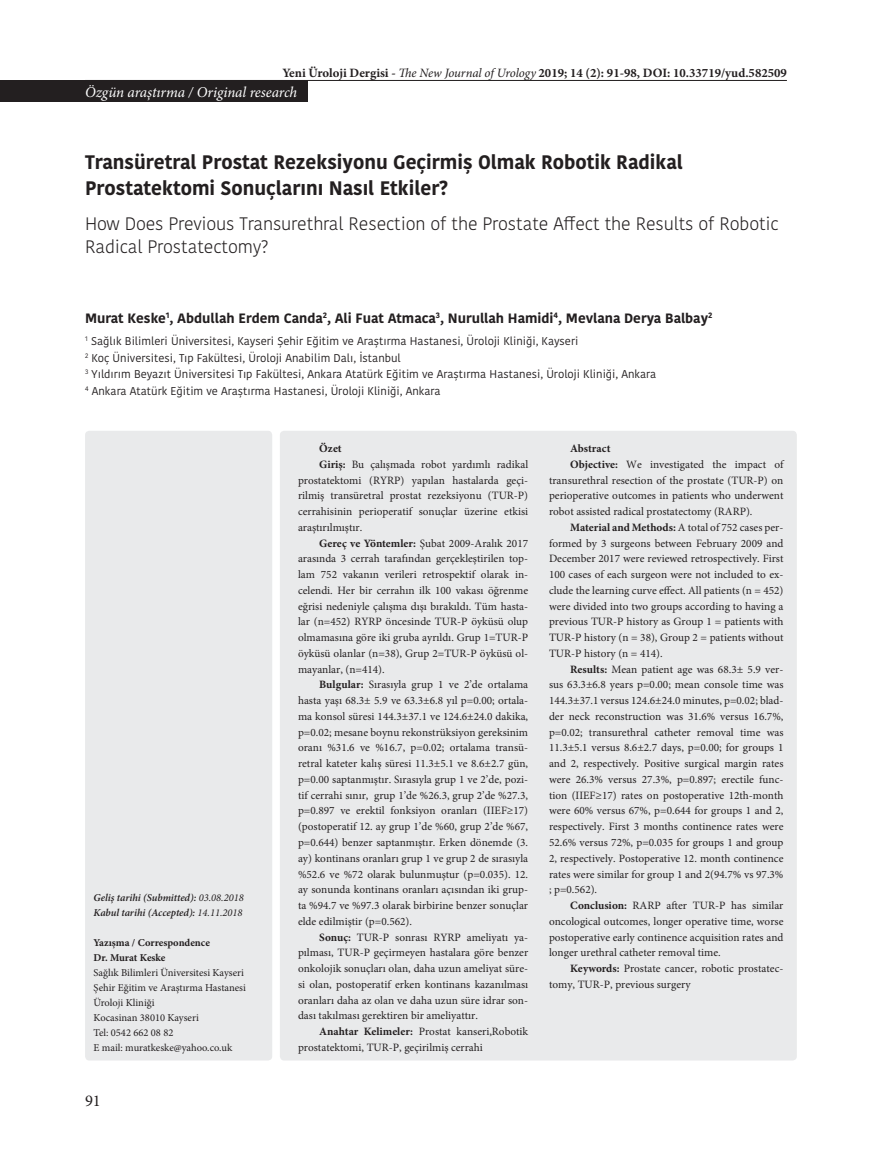
<style>
.page{position:relative;width:872px;height:1170px;background:#fff}
.page>*{position:absolute;margin:0;border:0;box-sizing:border-box;transform-origin:0 0}
.t1{font:700 19.5px/25.5px "Kohinoor Bangla";color:#231f20}
.t2{font:300 18px/22.5px "Kohinoor Bangla";letter-spacing:-.01em;color:#231f20}
.t3{font:16.5px "Minion Pro";color:#231f20}
.t4{font:italic 15px "Minion Pro";letter-spacing:-.01em;color:#fff}
.t5{font:700 13.5px "Kohinoor Bangla";color:#231f20}
.t6{font:700 12.75px "Minion Pro";color:#231f20}
.Default{font:11.25px/15.8px "Minion Pro";color:#231f20;text-align:justify}
.t7{font:11.25px "Kohinoor Bangla";color:#231f20}
.Default-2{font:700 11.25px "Minion Pro";color:#231f20}
.t8{font:10.5px/15px "Minion Pro";color:#231f20}
.t9{font:italic 600 10.5px "Minion Pro";letter-spacing:-.01em;color:#231f20}
.t10{font:700 10.5px "Minion Pro";color:#231f20}
.s1{font-weight:400;font-style:italic}
.s2{font-weight:400}
.s3{font-weight:700}
</style>
<div class="page">
<hr style="left:85px;top:80px;width:702px;height:1px;background:#231f20">
<div style="left:0;top:80px;width:308px;height:21px;background:#231f20"></div>
<div style="left:280px;top:431px;width:517px;height:629px;background:#e9eaeb;border-radius:4px"></div>
<div style="left:85px;top:431px;width:187px;height:629px;background:#e9eaeb;border-radius:4px"></div>
<p class="t6" style="left:282px;top:63px;width:506px">Yeni Üroloji Dergisi - <span class="s1">The New Journal of Urology</span> 2019; 14 (2): 91-98, DOI: 10.33719/yud.582509</p>
<p class="t4" style="left:85px;top:81px;width:214px">Özgün araştırma / Original research</p>
<p class="t1" style="left:85px;top:149px;width:599px">Transüretral Prostat Rezeksiyonu Geçirmiş Olmak Robotik Radikal<br>Prostatektomi Sonuçlarını Nasıl Etkiler?</p>
<p class="t2" style="left:85px;top:212px;width:695px">How Does Previous Transurethral Resection of the Prostate Affect the Results of Robotic<br>Radical Prostatectomy?</p>
<p class="t5" style="left:85px;top:306px;width:628px">Murat Keske<sup>1</sup>, Abdullah Erdem Canda<sup>2</sup>, Ali Fuat Atmaca<sup>3</sup>, Nurullah Hamidi<sup>4</sup>, Mevlana Derya Balbay<sup>2</sup></p>
<p class="t7" style="left:85px;top:332px;width:495px"><sup>1</sup> Sağlık Bilimleri Üniversitesi, Kayseri Şehir Eğitim ve Araştırma Hastanesi, Üroloji Kliniği, Kayseri</p>
<p class="t7" style="left:85px;top:349px;width:317px"><sup>2</sup> Koç Üniversitesi, Tıp Fakültesi, Üroloji Anabilim Dalı, İstanbul</p>
<p class="t7" style="left:85px;top:365px;width:572px"><sup>3</sup> Yıldırım Beyazıt Üniversitesi Tıp Fakültesi, Ankara Atatürk Eğitim ve Araştırma Hastanesi, Üroloji Kliniği, Ankara</p>
<p class="t7" style="left:85px;top:382px;width:357px"><sup>4</sup> Ankara Atatürk Eğitim ve Araştırma Hastanesi, Üroloji Kliniği, Ankara</p>
<p class="t9" style="left:94px;top:890px;width:152px">Geliş tarihi (Submitted): <span class="s2">03.08.2018</span></p>
<p class="t9" style="left:94px;top:905px;width:151px">Kabul tarihi (Accepted): <span class="s2">14.11.2018</span></p>
<p class="t10" style="left:94px;top:934px;width:118px">Yazışma / Correspondence</p>
<p class="t10" style="left:94px;top:949px;width:73px">Dr. Murat Keske</p>
<p class="t8" style="left:94px;top:964px;width:154px">Sağlık Bilimleri Üniversitesi Kayseri<br>Şehir Eğitim ve Araştırma Hastanesi</p>
<p class="t8" style="left:94px;top:994px;width:63px">Üroloji Kliniği</p>
<p class="t8" style="left:94px;top:1009px;width:107px">Kocasinan 38010 Kayseri</p>
<p class="t8" style="left:94px;top:1024px;width:81px">Tel: 0542 662 08 82</p>
<p class="t8" style="left:94px;top:1039px;width:140px">E mail: muratkeske@yahoo.co.uk</p>
<p class="t3" style="left:85px;top:1089px;width:17px">91</p>
<p class="Default-2" style="left:319px;top:440px;width:24px">Özet</p>
<p class="Default" style="left:298px;top:456px;width:232px;text-indent:21px"><span class="s3">Giriş:</span> Bu çalışmada robot yardımlı radikal prostatektomi (RYRP) yapılan hastalarda geçi&shy;rilmiş transüretral prostat rezeksiyonu (TUR-P) cerrahisinin perioperatif sonuçlar üzerine etkisi araştırılmıştır.</p>
<p class="Default" style="left:298px;top:535px;width:232px;text-indent:21px"><span class="s3">Gereç ve Yöntemler:</span> Şubat 2009-Aralık 2017 arasında 3 cerrah tarafından gerçekleştirilen top&shy;lam 752 vakanın verileri retrospektif olarak in&shy;celendi. Her bir cerrahın ilk 100 vakası öğrenme eğrisi nedeniyle çalışma dışı bırakıldı. Tüm hasta&shy;lar (n=452) RYRP öncesinde TUR-P öyküsü olup olmamasına göre iki gruba ayrıldı. Grup 1=TUR-P öyküsü olanlar (n=38), Grup 2=TUR-P öyküsü ol&shy;mayanlar, (n=414).</p>
<p class="Default" style="left:298px;top:677px;width:232px;text-indent:21px"><span class="s3">Bulgular:</span> Sırasıyla grup 1 ve 2’de ortalama hasta yaşı 68.3± 5.9 ve 63.3±6.8 yıl p=0.00; ortala&shy;ma konsol süresi 144.3±37.1 ve 124.6±24.0 dakika, p=0.02; mesane boynu rekonstrüksiyon gereksinim oranı %31.6 ve %16.7, p=0.02; ortalama transü&shy;retral kateter kalış süresi 11.3±5.1 ve 8.6±2.7 gün, p=0.00 saptanmıştır. Sırasıyla grup 1 ve 2’de, pozi&shy;tif cerrahi sınır, grup 1’de %26.3, grup 2’de %27.3, p=0.897 ve erektil fonksiyon oranları (IIEF≥17) (postoperatif 12. ay grup 1’de %60, grup 2’de %67, p=0.644) benzer saptanmıştır. Erken dönemde (3. ay) kontinans oranları grup 1 ve grup 2 de sırasıyla %52.6 ve %72 olarak bulunmuştur (p=0.035). 12. ay sonunda kontinans oranları açısından iki grup&shy;ta %94.7 ve %97.3 olarak birbirine benzer sonuçlar elde edilmiştir (p=0.562).</p>
<p class="Default" style="left:298px;top:929px;width:232px;text-indent:21px"><span class="s3">Sonuç:</span> TUR-P sonrası RYRP ameliyatı ya&shy;pılması, TUR-P geçirmeyen hastalara göre benzer onkolojik sonuçları olan, daha uzun ameliyat süre&shy;si olan, postoperatif erken kontinans kazanılması oranları daha az olan ve daha uzun süre idrar son&shy;dası takılması gerektiren bir ameliyattır.</p>
<p class="Default" style="left:298px;top:1023px;width:232px;text-indent:21px"><span class="s3">Anahtar Kelimeler:</span> Prostat kanseri,Robotik prostatektomi, TUR-P, geçirilmiş cerrahi</p>
<p class="Default-2" style="left:570px;top:440px;width:42px">Abstract</p>
<p class="Default" style="left:549px;top:456px;width:236px;text-indent:21px"><span class="s3">Objective:</span> We investigated the impact of transurethral resection of the prostate (TUR-P) on perioperative outcomes in patients who underwent robot assisted radical prostatectomy (RARP).</p>
<p class="Default" style="left:549px;top:519px;width:236px;text-indent:21px"><span class="s3">Material and Methods:</span> A total of 752 cases per&shy;formed by 3 surgeons between February 2009 and December 2017 were reviewed retrospectively. First 100 cases of each surgeon were not included to ex&shy;clude the learning curve effect. All patients (n = 452) were divided into two groups according to having a previous TUR-P history as Group 1 = patients with TUR-P history (n = 38), Group 2 = patients without TUR-P history (n = 414).</p>
<p class="Default" style="left:549px;top:661px;width:236px;text-indent:21px"><span class="s3">Results:</span> Mean patient age was 68.3± 5.9 ver&shy;sus 63.3±6.8 years p=0.00; mean console time was 144.3±37.1 versus 124.6±24.0 minutes, p=0.02; blad&shy;der neck reconstruction was 31.6% versus 16.7%, p=0.02; transurethral catheter removal time was 11.3±5.1 versus 8.6±2.7 days, p=0.00; for groups 1 and 2, respectively. Positive surgical margin rates were 26.3% versus 27.3%, p=0.897; erectile func&shy;tion (IIEF≥17) rates on postoperative 12th-month were 60% versus 67%, p=0.644 for groups 1 and 2, respectively. First 3 months continence rates were 52.6% versus 72%, p=0.035 for groups 1 and group 2, respectively. Postoperative 12. month continence rates were similar for group 1 and 2(94.7% vs 97.3% ; p=0.562).</p>
<p class="Default" style="left:549px;top:897px;width:236px;text-indent:21px"><span class="s3">Conclusion:</span> RARP after TUR-P has similar oncological outcomes, longer operative time, worse postoperative early continence acquisition rates and longer urethral catheter removal time.</p>
<p class="Default" style="left:549px;top:960px;width:236px;text-indent:21px"><span class="s3">Keywords:</span> Prostate cancer, robotic prostatec&shy;tomy, TUR-P, previous surgery</p>
</div>
